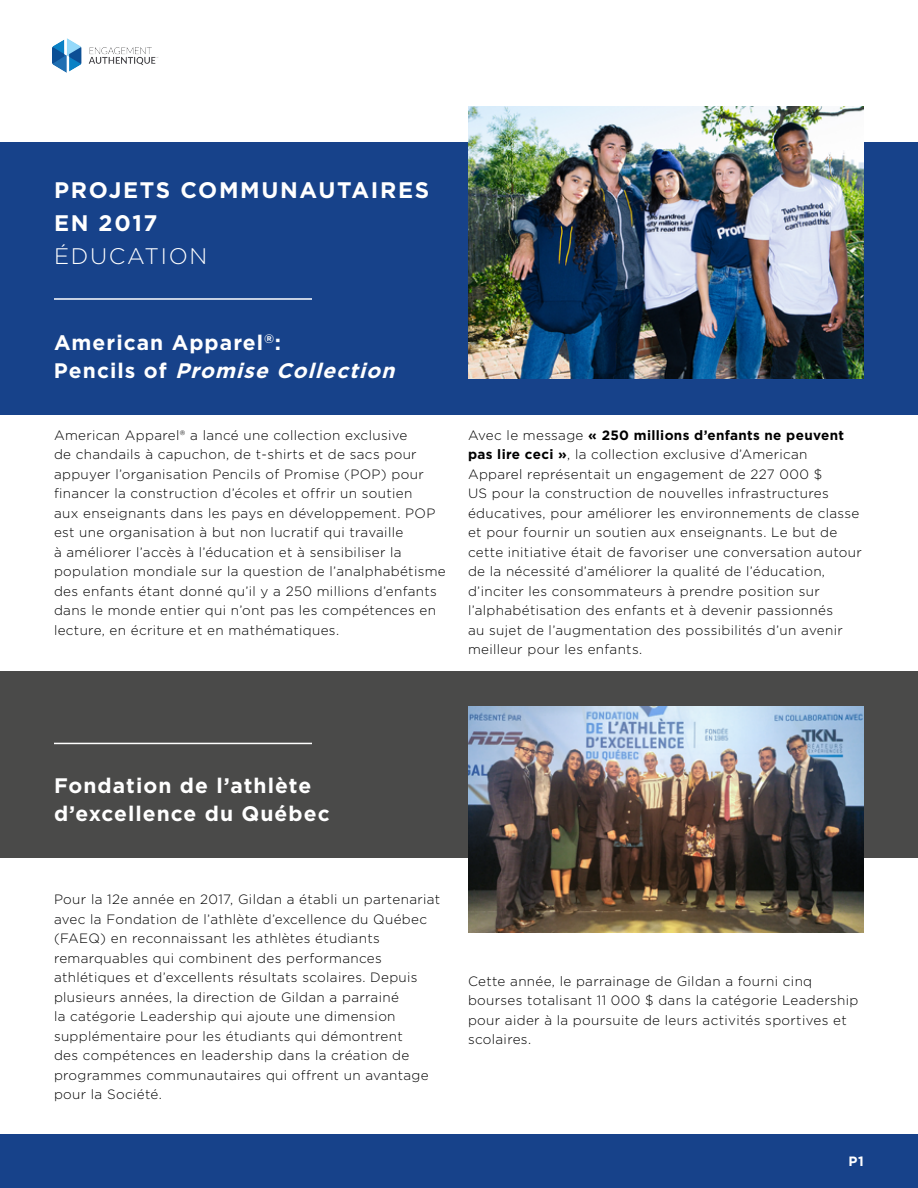
<style>
.page{position:relative;width:918px;height:1188px;background:#fff}
.page>*{position:absolute;margin:0;border:0;box-sizing:border-box;transform-origin:0 0}
.t1{font:700 22.5px/33px "Gotham";letter-spacing:.075em;color:#fff}
.t2{font:300 22.5px "Gotham";letter-spacing:.075em;color:#fff}
.t3{font:700 21px/28.5px "Gotham";letter-spacing:.05em;color:#fff}
.t4{font:300 13.5px/19.5px "Gotham";letter-spacing:.025em;color:#000}
.t5{font:700 13.5px "Gotham";color:#fff}
.s1{font-style:italic}
.s2{font-weight:700}
</style>
<div class="page">
<div style="left:0;top:142px;width:918px;height:272px;background:#17428a"></div>
<div style="left:0;top:671px;width:918px;height:186px;background:#4a4a49"></div>
<img style="left:468px;top:106px;width:396px;height:272px">
<img style="left:468px;top:707px;width:396px;height:226px">
<hr style="left:54px;top:298px;width:258px;height:2px;background:#fff">
<hr style="left:54px;top:743px;width:258px;height:1px;background:#fff">
<div style="left:0;top:1134px;width:918px;height:54px;background:#17428a"></div>
<img style="left:53px;top:38px;width:106px;height:34px">
<h1 class="t1" style="left:54px;top:174px;width:377px">PROJETS COMMUNAUTAIRES<br>EN 2017</h1>
<h1 class="t2" style="left:54px;top:242px;width:155px">ÉDUCATION</h1>
<h2 class="t3" style="left:54px;top:328px;width:349px">American Apparel<sup>®</sup>:<br>P e n c i l s o f <span class="s1">Promise Collection</span></h2>
<p class="t4" style="left:54px;top:425px;width:393px">American Apparel® a lancé une collection exclusive<br>de chandails à capuchon, de t-shirts et de sacs pour appuyer l’organisation Pencils of Promise (POP) pour financer la construction d’écoles et offrir un soutien<br>aux enseignants dans les pays en développement. POP est une organisation à but non lucratif qui travaille<br>à améliorer l’accès à l’éducation et à sensibiliser la population mondiale sur la question de l’analphabétisme des enfants étant donné qu’il y a 250 millions d’enfants dans le monde entier qui n’ont pas les compétences en lecture, en écriture et en mathématiques.</p>
<p class="t4" style="left:468px;top:425px;width:395px">Avec le message <span class="s2">« 250 millions d’enfants ne peuvent pas lire ceci »</span>, la collection exclusive d’American Apparel représentait un engagement de 227 000 $<br>US pour la construction de nouvelles infrastructures éducatives, pour améliorer les environnements de classe et pour fournir un soutien aux enseignants. Le but de cette initiative était de favoriser une conversation autour de la nécessité d’améliorer la qualité de l’éducation, d’inciter les consommateurs à prendre position sur l’alphabétisation des enfants et à devenir passionnés<br>au sujet de l’augmentation des possibilités d’un avenir meilleur pour les enfants.</p>
<h2 class="t3" style="left:54px;top:771px;width:277px">Fondation de l’athlète d’excellence du Québec</h2>
<p class="t4" style="left:54px;top:889px;width:388px">Pour la 12e année en 2017, Gildan a établi un partenariat avec la Fondation de l’athlète d’excellence du Québec (FAEQ) en reconnaissant les athlètes étudiants remarquables qui combinent des performances athlétiques et d’excellents résultats scolaires. Depuis plusieurs années, la direction de Gildan a parrainé<br>la catégorie Leadership qui ajoute une dimension supplémentaire pour les étudiants qui démontrent<br>des compétences en leadership dans la création de programmes communautaires qui offrent un avantage pour la Société.</p>
<p class="t4" style="left:468px;top:971px;width:392px">Cette année, le parrainage de Gildan a fourni cinq bourses totalisant 11 000 $ dans la catégorie Leadership pour aider à la poursuite de leurs activités sportives et scolaires.</p>
<p class="t5" style="left:849px;top:1153px;width:17px">P1</p>
</div>
